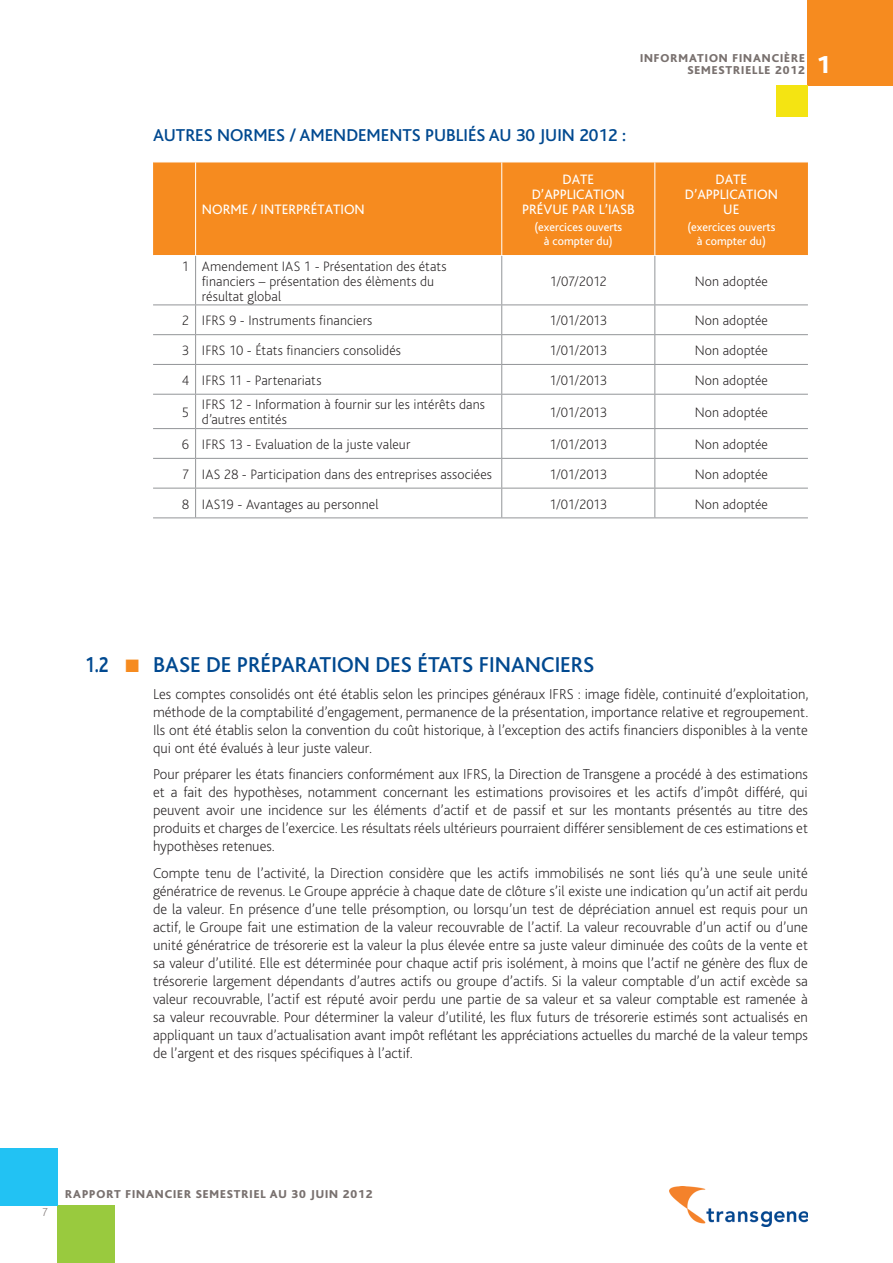
<style>
.page{position:relative;width:893px;height:1263px;background:#fff}
.page>*{position:absolute;margin:0;border:0;box-sizing:border-box;transform-origin:0 0}
.t1{font:800 25.5px "Bliss";color:#fff}
.t2{font:500 22.5px "Bliss";color:#014990}
.t3{font:500 18px "Bliss";color:#014990}
.t4{font:200 15px/18px "Bliss";color:#231f20;text-align:justify}
.t5{font:200 14.25px/15px "Bliss";letter-spacing:.005em;color:#231f20}
.t6{font:14.25px/15px "Bliss";color:#fff;text-align:center}
.t7{font:800 12px/11.9px "Bliss";letter-spacing:.08em;color:#79716f;text-align:right}
.t8{font:12px/13.5px "Bliss";color:#fff;text-align:center}
.t9{font:200 12px "Bliss";color:#79716f}
.s1{font-weight:700}
.s2{color:#f68b1f}
</style>
<div class="page">
<img style="left:669px;top:1186px;width:139px;height:40px">
<div style="left:808px;top:0;width:85px;height:85px;background:#f68b1f"></div>
<div style="left:776px;top:85px;width:32px;height:32px;background:#f4e412"></div>
<div style="left:57px;top:1205px;width:58px;height:58px;background:#99ca3e"></div>
<div style="left:0;top:1148px;width:57px;height:57px;background:#22c2f3"></div>
<div style="left:153px;top:163px;width:655px;height:92px;background:#f68b1f"></div>
<hr style="left:501px;top:256px;width:1px;height:48px;background:#939598">
<svg style="left:501px;top:305px;width:1px;height:89px"></svg>
<hr style="left:501px;top:395px;width:1px;height:33px;background:#939598">
<svg style="left:501px;top:429px;width:1px;height:88px"></svg>
<hr style="left:654px;top:256px;width:1px;height:48px;background:#939598">
<svg style="left:654px;top:305px;width:1px;height:89px"></svg>
<hr style="left:654px;top:395px;width:1px;height:33px;background:#939598">
<svg style="left:654px;top:429px;width:1px;height:88px"></svg>
<hr style="left:153px;top:304px;width:43px;height:1px;background:#939598">
<hr style="left:196px;top:304px;width:306px;height:1px;background:#939598">
<hr style="left:502px;top:304px;width:153px;height:1px;background:#939598">
<hr style="left:655px;top:304px;width:153px;height:1px;background:#939598">
<hr style="left:153px;top:334px;width:43px;height:1px;background:#939598">
<hr style="left:196px;top:334px;width:306px;height:1px;background:#939598">
<hr style="left:502px;top:334px;width:153px;height:1px;background:#939598">
<hr style="left:655px;top:334px;width:153px;height:1px;background:#939598">
<hr style="left:153px;top:364px;width:43px;height:1px;background:#939598">
<hr style="left:196px;top:364px;width:306px;height:1px;background:#939598">
<hr style="left:502px;top:364px;width:153px;height:1px;background:#939598">
<hr style="left:655px;top:364px;width:153px;height:1px;background:#939598">
<hr style="left:153px;top:458px;width:43px;height:1px;background:#939598">
<hr style="left:196px;top:458px;width:306px;height:1px;background:#939598">
<hr style="left:502px;top:458px;width:153px;height:1px;background:#939598">
<hr style="left:655px;top:458px;width:153px;height:1px;background:#939598">
<hr style="left:153px;top:488px;width:43px;height:1px;background:#939598">
<hr style="left:196px;top:488px;width:306px;height:1px;background:#939598">
<hr style="left:502px;top:488px;width:153px;height:1px;background:#939598">
<hr style="left:655px;top:488px;width:153px;height:1px;background:#939598">
<hr style="left:153px;top:517px;width:43px;height:1px;background:#939598">
<hr style="left:196px;top:517px;width:306px;height:1px;background:#939598">
<hr style="left:502px;top:517px;width:153px;height:1px;background:#939598">
<hr style="left:655px;top:517px;width:153px;height:1px;background:#939598">
<hr style="left:195px;top:256px;width:1px;height:48px;background:#939598">
<svg style="left:195px;top:305px;width:1px;height:89px"></svg>
<hr style="left:195px;top:395px;width:1px;height:33px;background:#939598">
<svg style="left:195px;top:429px;width:1px;height:88px"></svg>
<hr style="left:195px;top:162px;width:1px;height:93px;background:#fff">
<hr style="left:501px;top:162px;width:1px;height:93px;background:#fff">
<hr style="left:654px;top:162px;width:1px;height:93px;background:#fff">
<hr style="left:153px;top:428px;width:43px;height:1px;background:#939598">
<hr style="left:196px;top:428px;width:306px;height:1px;background:#939598">
<hr style="left:502px;top:428px;width:153px;height:1px;background:#939598">
<hr style="left:655px;top:428px;width:153px;height:1px;background:#939598">
<hr style="left:153px;top:394px;width:43px;height:1px;background:#939598">
<hr style="left:196px;top:394px;width:306px;height:1px;background:#939598">
<hr style="left:502px;top:394px;width:153px;height:1px;background:#939598">
<hr style="left:655px;top:394px;width:153px;height:1px;background:#939598">
<p class="t7" style="left:640px;top:53px;width:166px">INFORMATION FINANCIÈRE<br>SEMESTRIELLE 2012</p>
<h1 class="t1" style="left:816px;top:51px;width:16px">1</h1>
<p class="t3" style="left:153px;top:126px;width:474px">AUTRES NORMES / AMENDEMENTS PUBLIÉS AU 30 JUIN 2012 :</p>
<p class="t6" style="left:202px;top:202px;width:164px">NORME / INTERPRÉTATION</p>
<p class="t6" style="left:522px;top:172px;width:114px">DATE<br>D’APPLICATION<br>PRÉVUE PAR L’IASB</p>
<p class="t8" style="left:534px;top:221px;width:89px">(exercices ouverts à compter du)</p>
<p class="t6" style="left:685px;top:172px;width:95px">DATE<br>D’APPLICATION<br>UE</p>
<p class="t8" style="left:687px;top:221px;width:89px">(exercices ouverts à compter du)</p>
<p class="t5" style="left:202px;top:259px;width:246px;text-indent:-20px">1 Amendement IAS 1 - Présentation des états financiers – présentation des élèments du résultat global</p>
<p class="t5" style="left:550px;top:274px;width:58px">1/07/2012</p>
<p class="t5" style="left:695px;top:274px;width:75px">Non adoptée</p>
<p class="t5" style="left:182px;top:313px;width:192px">2 IFRS 9 - Instruments financiers</p>
<p class="t5" style="left:549px;top:313px;width:59px">1/01/2013</p>
<p class="t5" style="left:695px;top:313px;width:75px">Non adoptée</p>
<p class="t5" style="left:182px;top:343px;width:221px">3 IFRS 10 - États financiers consolidés</p>
<p class="t5" style="left:549px;top:343px;width:59px">1/01/2013</p>
<p class="t5" style="left:695px;top:343px;width:75px">Non adoptée</p>
<p class="t5" style="left:182px;top:373px;width:141px">4 IFRS 11 - Partenariats</p>
<p class="t5" style="left:549px;top:373px;width:59px">1/01/2013</p>
<p class="t5" style="left:695px;top:373px;width:75px">Non adoptée</p>
<p class="t5" style="left:182px;top:405px;width:9px">5</p>
<p class="t5" style="left:202px;top:397px;width:284px">IFRS 12 - Information à fournir sur les intérêts dans d’autres entités</p>
<p class="t5" style="left:549px;top:405px;width:59px">1/01/2013</p>
<p class="t5" style="left:695px;top:405px;width:75px">Non adoptée</p>
<p class="t5" style="left:182px;top:437px;width:230px">6 IFRS 13 - Evaluation de la juste valeur</p>
<p class="t5" style="left:549px;top:437px;width:59px">1/01/2013</p>
<p class="t5" style="left:695px;top:437px;width:75px">Non adoptée</p>
<p class="t5" style="left:182px;top:467px;width:312px">7 IAS 28 - Participation dans des entreprises associées</p>
<p class="t5" style="left:549px;top:467px;width:59px">1/01/2013</p>
<p class="t5" style="left:695px;top:467px;width:75px">Non adoptée</p>
<p class="t5" style="left:182px;top:497px;width:198px">8 IAS19 - Avantages au personnel</p>
<p class="t5" style="left:549px;top:497px;width:59px">1/01/2013</p>
<p class="t5" style="left:695px;top:497px;width:75px">Non adoptée</p>
<h2 class="t2" style="left:85px;top:653px;width:511px"><span class="s1">1.2</span> <span class="s2">■</span> BASE DE PRÉPARATION DES ÉTATS FINANCIERS</h2>
<p class="t4" style="left:153px;top:685px;width:657px">Les comptes consolidés ont été établis selon les principes généraux IFRS : image fidèle, continuité d’exploitation, méthode de la comptabilité d’engagement, permanence de la présentation, importance relative et regroupement.<br>Ils ont été établis selon la convention du coût historique, à l’exception des actifs financiers disponibles à la vente qui ont été évalués à leur juste valeur.</p>
<p class="t4" style="left:153px;top:765px;width:656px">Pour préparer les états financiers conformément aux IFRS, la Direction de Transgene a procédé à des estimations et a fait des hypothèses, notamment concernant les estimations provisoires et les actifs d’impôt différé, qui peuvent avoir une incidence sur les éléments d’actif et de passif et sur les montants présentés au titre des produits et charges de l’exercice. Les résultats réels ultérieurs pourraient différer sensiblement de ces estimations et hypothèses retenues.</p>
<p class="t4" style="left:153px;top:864px;width:656px">Compte tenu de l’activité, la Direction considère que les actifs immobilisés ne sont liés qu’à une seule unité génératrice de revenus. Le Groupe apprécie à chaque date de clôture s’il existe une indication qu’un actif ait perdu de la valeur. En présence d’une telle présomption, ou lorsqu’un test de dépréciation annuel est requis pour un actif, le Groupe fait une estimation de la valeur recouvrable de l’actif. La valeur recouvrable d’un actif ou d’une unité génératrice de trésorerie est la valeur la plus élevée entre sa juste valeur diminuée des coûts de la vente et sa valeur d’utilité. Elle est déterminée pour chaque actif pris isolément, à moins que l’actif ne génère des flux de trésorerie largement dépendants d’autres actifs ou groupe d’actifs. Si la valeur comptable d’un actif excède sa valeur recouvrable, l’actif est réputé avoir perdu une partie de sa valeur et sa valeur comptable est ramenée à sa valeur recouvrable. Pour déterminer la valeur d’utilité, les flux futurs de trésorerie estimés sont actualisés en appliquant un taux d’actualisation avant impôt reflétant les appréciations actuelles du marché de la valeur temps de l’argent et des risques spécifiques à l’actif.</p>
<p class="t9" style="left:42px;top:1206px;width:8px">7</p>
<p class="t7" style="left:65px;top:1188px;width:309px">RAPPORT FINANCIER SEMESTRIEL AU 30 JUIN 2012</p>
</div>
